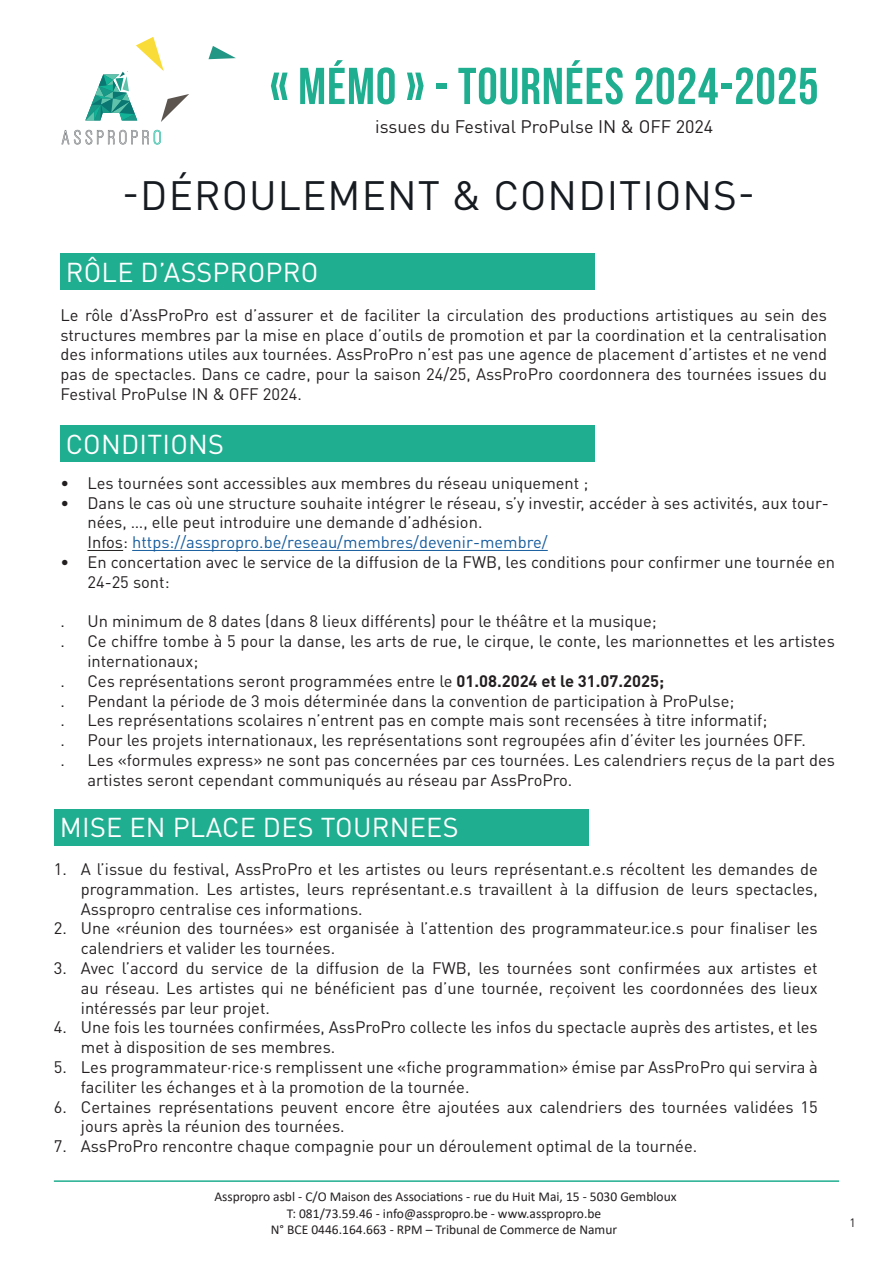
<style>
.page{position:relative;width:893px;height:1263px;background:#fff}
.page>*{position:absolute;margin:0;border:0;box-sizing:border-box;transform-origin:0 0}
.t1{font:51.75px "Bebas Neue";letter-spacing:.015em;color:#1fae90}
.t2{font:40.5px "DIN Pro";letter-spacing:.025em;color:#161b21}
.t3{font:27px "DIN Pro";letter-spacing:.01em;color:#fff}
.t4{font:18px "DIN Pro";color:#231f20}
.t5{font:16.5px/19.8px "DIN Pro";color:#231f20}
.t6{font:13.5px "Calibri";color:#231f20}
.t7{font:12px "DIN Pro";color:#231f20}
.s1{color:#175d9e}
.s2{font-weight:700}
</style>
<div class="page">
<div style="left:60px;top:254px;width:534px;height:36px;background:#1fae90"></div>
<div style="left:60px;top:425px;width:534px;height:37px;background:#1fae90"></div>
<div style="left:54px;top:809px;width:534px;height:36px;background:#1fae90"></div>
<svg style="left:61px;top:130px;width:100px;height:15px"></svg>
<hr style="left:54px;top:1180px;width:785px;height:2px;background:#1fae90">
<svg style="left:85px;top:37px;width:104px;height:85px"></svg>
<svg style="left:208px;top:46px;width:28px;height:13px"></svg>
<hr style="left:87px;top:550px;width:36px;height:1px;background:#231f20">
<hr style="left:132px;top:550px;width:416px;height:1px;background:#175d9e">
<p class="t1" style="left:270px;top:58px;width:550px">« MÉMO » - TOURNÉES 2024-2025</p>
<p class="t4" style="left:375px;top:114px;width:340px">issues du Festival ProPulse IN &amp; OFF 2024</p>
<p class="t2" style="left:122px;top:168px;width:634px">-DÉROULEMENT &amp; CONDITIONS-</p>
<p class="t3" style="left:66px;top:254px;width:254px">RÔLE D’ASSPROPRO</p>
<p class="t5" style="left:60px;top:304px;width:768px;text-align:justify">Le rôle d’AssProPro est d’assurer et de faciliter la circulation des productions artistiques au sein des structures membres par la mise en place d’outils de promotion et par la coordination et la centralisation des informations utiles aux tournées. AssProPro n’est pas une agence de placement d’artistes et ne vend pas de spectacles. Dans ce cadre, pour la saison 24/25, AssProPro coordonnera des tournées issues du Festival ProPulse IN &amp; OFF 2024.</p>
<p class="t3" style="left:66px;top:425px;width:160px">CONDITIONS</p>
<p class="t5" style="left:60px;top:472px;width:529px">• Les tournées sont accessibles aux membres du réseau uniquement ;</p>
<p class="t5" style="left:87px;top:492px;width:743px;text-indent:-27px">• Dans le cas où une structure souhaite intégrer le réseau, s’y investir, accéder à ses activités, aux tour&shy;nées, …, elle peut introduire une demande d’adhésion.<br>Infos: <span class="s1">https://asspropro.be/reseau/membres/devenir-membre/</span></p>
<p class="t5" style="left:87px;top:551px;width:749px;text-indent:-27px">• En concertation avec le service de la diffusion de la FWB, les conditions pour confirmer une tournée en<br>24-25 sont:</p>
<p class="t5" style="left:60px;top:611px;width:6px">.</p>
<p class="t5" style="left:87px;top:611px;width:571px">Un minimum de 8 dates (dans 8 lieux différents) pour le théâtre et la musique;</p>
<p class="t5" style="left:60px;top:631px;width:6px">.</p>
<p class="t5" style="left:87px;top:631px;width:749px">Ce chiffre tombe à 5 pour la danse, les arts de rue, le cirque, le conte, les marionnettes et les artistes internationaux;</p>
<p class="t5" style="left:60px;top:670px;width:6px">.</p>
<p class="t5" style="left:87px;top:670px;width:578px">Ces représentations seront programmées entre le <span class="s2">01.08.2024 et le 31.07.2025;</span></p>
<p class="t5" style="left:60px;top:690px;width:6px">.</p>
<p class="t5" style="left:87px;top:690px;width:648px">Pendant la période de 3 mois déterminée dans la convention de participation à ProPulse;</p>
<p class="t5" style="left:60px;top:710px;width:6px">.</p>
<p class="t5" style="left:87px;top:710px;width:681px">Les représentations scolaires n’entrent pas en compte mais sont recensées à titre informatif;</p>
<p class="t5" style="left:60px;top:730px;width:6px">.</p>
<p class="t5" style="left:87px;top:730px;width:720px">Pour les projets internationaux, les représentations sont regroupées afin d’éviter les journées OFF.</p>
<p class="t5" style="left:60px;top:749px;width:6px">.</p>
<p class="t5" style="left:87px;top:749px;width:749px">Les «formules express» ne sont pas concernées par ces tournées. Les calendriers reçus de la part des artistes seront cependant communiqués au réseau par AssProPro.</p>
<p class="t3" style="left:60px;top:809px;width:400px">MISE EN PLACE DES TOURNEES</p>
<p class="t5" style="left:81px;top:858px;width:738px;text-align:justify;text-indent:-27px">1. A l’issue du festival, AssProPro et les artistes ou leurs représentant.e.s récoltent les demandes de programmation. Les artistes, leurs représentant.e.s travaillent à la diffusion de leurs spectacles, Asspropro centralise ces informations.</p>
<p class="t5" style="left:81px;top:918px;width:738px;text-indent:-27px">2. Une «réunion des tournées» est organisée à l’attention des programmateur.ice.s pour finaliser les calendriers et valider les tournées.</p>
<p class="t5" style="left:81px;top:957px;width:738px;text-align:justify;text-indent:-27px">3. Avec l’accord du service de la diffusion de la FWB, les tournées sont confirmées aux artistes et au réseau. Les artistes qui ne bénéficient pas d’une tournée, reçoivent les coordonnées des lieux intéressés par leur projet.</p>
<p class="t5" style="left:81px;top:1017px;width:738px;text-indent:-27px">4. Une fois les tournées confirmées, AssProPro collecte les infos du spectacle auprès des artistes, et les met à disposition de ses membres.</p>
<p class="t5" style="left:81px;top:1056px;width:738px;text-indent:-27px">5. Les programmateur·rice·s remplissent une «fiche programmation» émise par AssProPro qui servira à faciliter les échanges et à la promotion de la tournée.</p>
<p class="t5" style="left:81px;top:1096px;width:738px;text-indent:-27px">6. Certaines représentations peuvent encore être ajoutées aux calendriers des tournées validées 15 jours après la réunion des tournées.</p>
<p class="t5" style="left:54px;top:1136px;width:645px">7. AssProPro rencontre chaque compagnie pour un déroulement optimal de la tournée.</p>
<p class="t6" style="left:214px;top:1187px;width:464px">Asspropro asbl - C/O Maison des Associations - rue du Huit Mai, 15 - 5030 Gembloux</p>
<p class="t6" style="left:287px;top:1204px;width:316px">T: 081/73.59.46 - info@asspropro.be - www.asspropro.be</p>
<p class="t6" style="left:271px;top:1220px;width:348px">N° BCE 0446.164.663 - RPM – Tribunal de Commerce de Namur</p>
<p class="t7" style="left:849px;top:1214px;width:8px">1</p>
</div>
